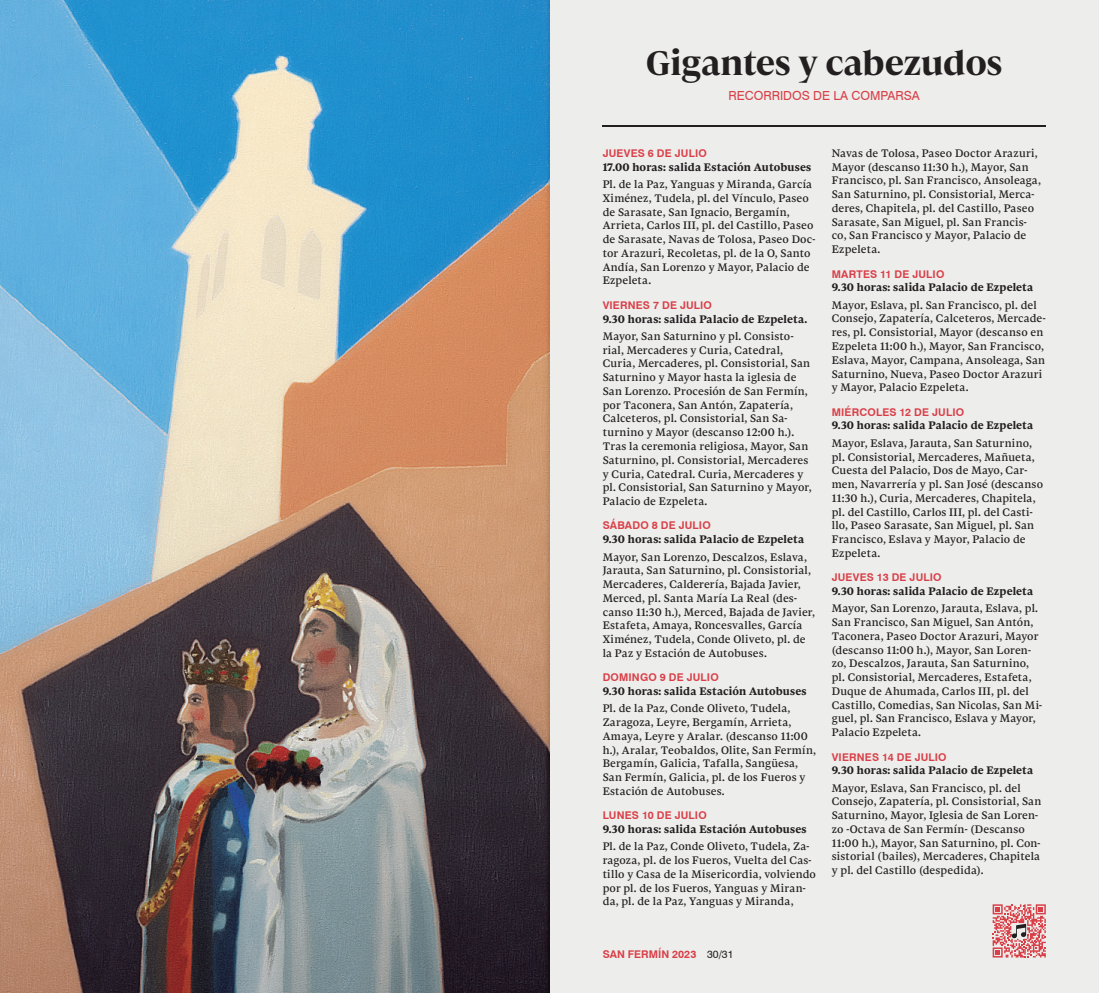
<style>
.page{position:relative;width:1099px;height:993px;background:#fff}
.page>*{position:absolute;margin:0;border:0;box-sizing:border-box;transform-origin:0 0}
.t1{font:700 33.75px "Ashler Display";color:#231f20}
.SUBTITULO_NUMEROS{font:12.5px "Swiss 721 BT";color:#d93f47}
.ultimo_parrafo{font:10.62px/13.8px "Ashler Text";letter-spacing:.015em;color:#231f20}
.ultimo_parrafo-2{font:700 10.62px "Ashler Text";letter-spacing:.015em;color:#231f20}
.HORAS{font:700 10.62px "Swiss 721 BT";letter-spacing:.015em;color:#d93f47}
.s1{font-weight:400;color:#231f20}
</style>
<div class="page">
<div style="left:549px;top:0;width:549px;height:992px;background:#ededec"></div>
<img style="left:0;top:0;width:549px;height:992px">
<hr style="left:602px;top:125px;width:443px;height:2px;background:#231f20">
<svg style="left:992px;top:904px;width:53px;height:53px"></svg>
<p class="t1" style="left:646px;top:41px;width:357px">Gigantes y cabezudos</p>
<p class="SUBTITULO_NUMEROS" style="left:728px;top:88px;width:193px">RECORRIDOS DE LA COMPARSA</p>
<p class="HORAS" style="left:602px;top:147px;width:106px">JUEVES 6 DE JULIO</p>
<p class="ultimo_parrafo-2" style="left:602px;top:160px;width:210px">17.00 horas: salida Estación Autobuses</p>
<p class="ultimo_parrafo" style="left:602px;top:178px;width:214px">Pl. de la Paz, Yanguas y Miranda, García Ximénez, Tudela, pl. del Vínculo, Paseo de Sarasate, San Ignacio, Bergamín, Arrieta, Carlos III, pl. del Castillo, Paseo de Sarasate, Navas de Tolosa, Paseo Doc&shy;tor Arazuri, Recoletas, pl. de la O, Santo Andía, San Lorenzo y Mayor, Palacio de Ezpeleta.</p>
<p class="HORAS" style="left:602px;top:298px;width:111px">VIERNES 7 DE JULIO</p>
<p class="ultimo_parrafo-2" style="left:602px;top:312px;width:206px">9.30 horas: salida Palacio de Ezpeleta.</p>
<p class="ultimo_parrafo" style="left:602px;top:329px;width:210px">Mayor, San Saturnino y pl. Consisto&shy;rial, Mercaderes y Curia, Catedral, Curia, Mercaderes, pl. Consistorial, San Saturnino y Mayor hasta la iglesia de San Lorenzo. Procesión de San Fermín, por Taconera, San Antón, Zapatería, Calceteros, pl. Consistorial, San Sa&shy;turnino y Mayor (descanso 12:00 h.).<br>Tras la ceremonia religiosa, Mayor, San Saturnino, pl. Consistorial, Mercaderes y Curia, Catedral. Curia, Mercaderes y pl. Consistorial, San Saturnino y Mayor, Palacio de Ezpeleta.</p>
<p class="HORAS" style="left:602px;top:519px;width:110px">SÁBADO 8 DE JULIO</p>
<p class="ultimo_parrafo-2" style="left:602px;top:532px;width:203px">9.30 horas: salida Palacio de Ezpeleta</p>
<p class="ultimo_parrafo" style="left:602px;top:550px;width:214px">Mayor, San Lorenzo, Descalzos, Eslava, Jarauta, San Saturnino, pl. Consistorial, Mercaderes, Calderería, Bajada Javier, Merced, pl. Santa María La Real (des&shy;canso 11:30 h.), Merced, Bajada de Javier, Estafeta, Amaya, Roncesvalles, García Ximénez, Tudela, Conde Oliveto, pl. de la Paz y Estación de Autobuses.</p>
<p class="HORAS" style="left:602px;top:670px;width:118px">DOMINGO 9 DE JULIO</p>
<p class="ultimo_parrafo-2" style="left:602px;top:684px;width:205px">9.30 horas: salida Estación Autobuses</p>
<p class="ultimo_parrafo" style="left:602px;top:701px;width:215px">Pl. de la Paz, Conde Oliveto, Tudela, Zaragoza, Leyre, Bergamín, Arrieta, Amaya, Leyre y Aralar. (descanso 11:00 h.), Aralar, Teobaldos, Olite, San Fermín, Bergamín, Galicia, Tafalla, Sangüesa, San Fermín, Galicia, pl. de los Fueros y Estación de Autobuses.</p>
<p class="HORAS" style="left:602px;top:808px;width:105px">LUNES 10 DE JULIO</p>
<p class="ultimo_parrafo-2" style="left:602px;top:822px;width:205px">9.30 horas: salida Estación Autobuses</p>
<p class="ultimo_parrafo" style="left:602px;top:839px;width:215px">Pl. de la Paz, Conde Oliveto, Tudela, Za&shy;ragoza, pl. de los Fueros, Vuelta del Cas&shy;tillo y Casa de la Misericordia, volviendo por pl. de los Fueros, Yanguas y Miran&shy;da, pl. de la Paz, Yanguas y Miranda,</p>
<p class="HORAS" style="left:602px;top:946px;width:132px">SAN FERMÍN 2023 <span class="s1">30/31</span></p>
<p class="ultimo_parrafo" style="left:831px;top:146px;width:211px">Navas de Tolosa, Paseo Doctor Arazuri, Mayor (descanso 11:30 h.), Mayor, San Francisco, pl. San Francisco, Ansoleaga, San Saturnino, pl. Consistorial, Merca&shy;deres, Chapitela, pl. del Castillo, Paseo Sarasate, San Miguel, pl. San Francis&shy;co, San Francisco y Mayor, Palacio de Ezpeleta.</p>
<p class="HORAS" style="left:831px;top:267px;width:114px">MARTES 11 DE JULIO</p>
<p class="ultimo_parrafo-2" style="left:831px;top:280px;width:203px">9.30 horas: salida Palacio de Ezpeleta</p>
<p class="ultimo_parrafo" style="left:831px;top:298px;width:215px">Mayor, Eslava, pl. San Francisco, pl. del Consejo, Zapatería, Calceteros, Mercade&shy;res, pl. Consistorial, Mayor (descanso en Ezpeleta 11:00 h.), Mayor, San Francisco, Eslava, Mayor, Campana, Ansoleaga, San Saturnino, Nueva, Paseo Doctor Arazuri y Mayor, Palacio Ezpeleta.</p>
<p class="HORAS" style="left:831px;top:405px;width:134px">MIÉRCOLES 12 DE JULIO</p>
<p class="ultimo_parrafo-2" style="left:831px;top:418px;width:203px">9.30 horas: salida Palacio de Ezpeleta</p>
<p class="ultimo_parrafo" style="left:831px;top:436px;width:213px">Mayor, Eslava, Jarauta, San Saturnino, pl. Consistorial, Mercaderes, Mañueta, Cuesta del Palacio, Dos de Mayo, Car&shy;men, Navarrería y pl. San José (descanso 11:30 h.), Curia, Mercaderes, Chapitela, pl. del Castillo, Carlos III, pl. del Casti&shy;llo, Paseo Sarasate, San Miguel, pl. San Francisco, Eslava y Mayor, Palacio de Ezpeleta.</p>
<p class="HORAS" style="left:831px;top:571px;width:111px">JUEVES 13 DE JULIO</p>
<p class="ultimo_parrafo-2" style="left:831px;top:584px;width:203px">9.30 horas: salida Palacio de Ezpeleta</p>
<p class="ultimo_parrafo" style="left:831px;top:601px;width:212px">Mayor, San Lorenzo, Jarauta, Eslava, pl.<br>San Francisco, San Miguel, San Antón, Taconera, Paseo Doctor Arazuri, Mayor (descanso 11:00 h.), Mayor, San Loren&shy;zo, Descalzos, Jarauta, San Saturnino, pl. Consistorial, Mercaderes, Estafeta, Duque de Ahumada, Carlos III, pl. del Castillo, Comedias, San Nicolas, San Mi&shy;guel, pl. San Francisco, Eslava y Mayor, Palacio Ezpeleta.</p>
<p class="HORAS" style="left:831px;top:750px;width:116px">VIERNES 14 DE JULIO</p>
<p class="ultimo_parrafo-2" style="left:831px;top:763px;width:203px">9.30 horas: salida Palacio de Ezpeleta</p>
<p class="ultimo_parrafo" style="left:831px;top:781px;width:211px">Mayor, Eslava, San Francisco, pl. del Consejo, Zapatería, pl. Consistorial, San Saturnino, Mayor, Iglesia de San Loren&shy;zo -Octava de San Fermín- (Descanso 11:00 h.), Mayor, San Saturnino, pl. Con&shy;sistorial (bailes), Mercaderes, Chapitela y pl. del Castillo (despedida).</p>
</div>
